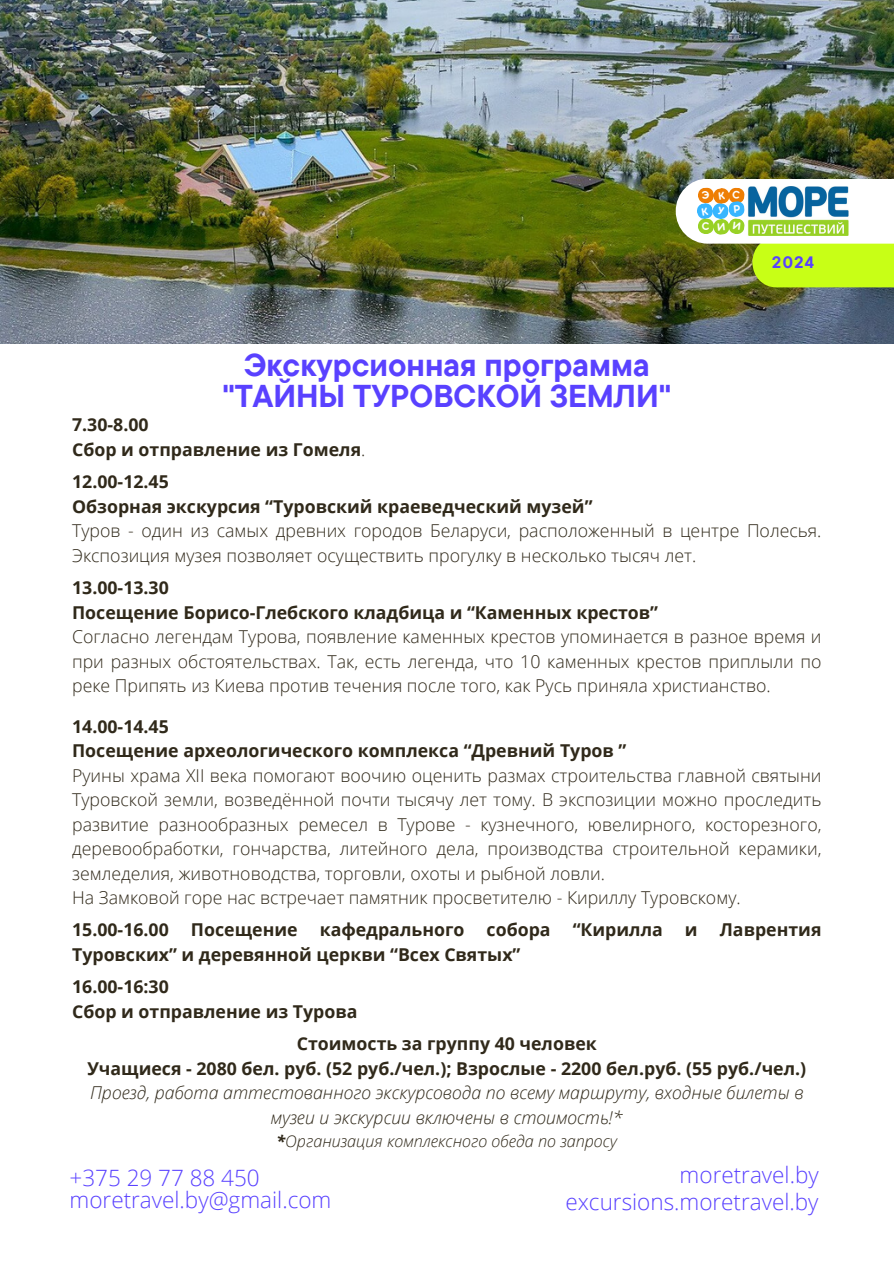
<style>
.page{position:relative;width:894px;height:1264px;background:#fff}
.page>*{position:absolute;margin:0;border:0;box-sizing:border-box;transform-origin:0 0}
.t1{font:700 31.5px "TT Commons Pro";color:#5941ff}
.t2{font:300 22.5px "Open Sans";color:#5941ff}
.t3{font:300 17.7px/24.5px "Open Sans";color:#30291a;text-align:justify}
.t4{font:700 17.7px/24.5px "Open Sans";color:#30291a}
.t5{font:italic 300 17.7px "Open Sans";color:#30291a}
.t6{font:700 16.5px "TT Commons Pro";color:#5941ff}
.t7{font:italic 300 16.2px "Open Sans";color:#30291a}
.s1{font-weight:300}
.s2{font-weight:700}
</style>
<div class="page">
<img style="left:0;top:0;width:893px;height:343px">
<div style="left:752px;top:244px;width:141px;height:43px;background:#c8ff16"></div>
<div style="left:675px;top:179px;width:218px;height:65px;background:#fff"></div>
<img style="left:744px;top:187px;width:104px;height:49px">
<svg style="left:697px;top:187px;width:47px;height:48px"></svg>
<p class="t1" style="left:244px;top:344px;width:407px">Экскурсионная программа</p>
<p class="t1" style="left:222px;top:375px;width:450px">"ТАЙНЫ ТУРОВСКОЙ ЗЕМЛИ"</p>
<p class="t6" style="left:772px;top:252px;width:44px">2024</p>
<p class="t4" style="left:72px;top:412px;width:78px">7.30-8.00</p>
<p class="t4" style="left:72px;top:437px;width:295px">Сбор и отправление из Гомеля<span class="s1">.</span></p>
<p class="t4" style="left:72px;top:469px;width:98px">12.00-12.45</p>
<p class="t4" style="left:72px;top:494px;width:522px">Обзорная экскурсия “Туровский краеведческий музей”</p>
<p class="t3" style="left:72px;top:518px;width:750px">Туров - один из самых древних городов Беларуси, расположенный в центре Полесья.<br>Экспозиция музея позволяет осуществить прогулку в несколько тысяч лет.</p>
<p class="t4" style="left:72px;top:575px;width:98px">13.00-13.30</p>
<p class="t4" style="left:72px;top:599px;width:587px">Посещение Борисо-Глебского кладбица и “Каменных крестов”</p>
<p class="t3" style="left:72px;top:624px;width:750px">Согласно легендам Турова, появление каменных крестов упоминается в разное время и при разных обстоятельствах. Так, есть легенда, что 10 каменных крестов приплыли по реке Припять из Киева против течения после того, как Русь приняла христианство.</p>
<p class="t4" style="left:72px;top:713px;width:98px">14.00-14.45</p>
<p class="t4" style="left:72px;top:738px;width:555px">Посещение археологического комплекса “Древний Туров ”</p>
<p class="t3" style="left:72px;top:762px;width:750px">Руины храма XII века помогают воочию оценить размах строительства главной святыни Туровской земли, возведённой почти тысячу лет тому. В экспозиции можно проследить развитие разнообразных ремесел в Турове - кузнечного, ювелирного, косторезного, деревообработки, гончарства, литейного дела, производства строительной керамики, земледелия, животноводства, торговли, охоты и рыбной ловли.</p>
<p class="t3" style="left:72px;top:885px;width:669px">На Замковой горе нас встречает памятник просветителю - Кириллу Туровскому.</p>
<p class="t4" style="left:72px;top:917px;width:750px">15.00-16.00 Посещение кафедрального собора “Кирилла и Лаврентия<br>Туровских” и деревянной церкви “Всех Святых”</p>
<p class="t4" style="left:72px;top:974px;width:98px">16.00-16:30</p>
<p class="t4" style="left:72px;top:998px;width:287px">Сбор и отправление из Турова</p>
<p class="t4" style="left:297px;top:1031px;width:301px">Стоимость за группу 40 человек</p>
<p class="t4" style="left:87px;top:1055px;width:720px">Учащиеся - 2080 бел. руб. (52 руб./чел.); Взрослые - 2200 бел.руб. (55 руб./чел.)</p>
<p class="t5" style="left:90px;top:1080px;width:714px">Проезд, работа аттестованного экскурсовода по всему маршруту, входные билеты в</p>
<p class="t5" style="left:271px;top:1104px;width:353px">музеи и экскурсии включены в стоимость!*</p>
<p class="t7" style="left:276px;top:1129px;width:342px"><span class="s2">*</span>Организация комплексного обеда по запросу</p>
<p class="t2" style="left:69px;top:1162px;width:192px">+375 29 77 88 450</p>
<p class="t2" style="left:69px;top:1183px;width:263px">moretravel.by@gmail.com</p>
<p class="t2" style="left:679px;top:1158px;width:141px">moretravel.by</p>
<p class="t2" style="left:565px;top:1185px;width:254px">excursions.moretravel.by</p>
</div>
